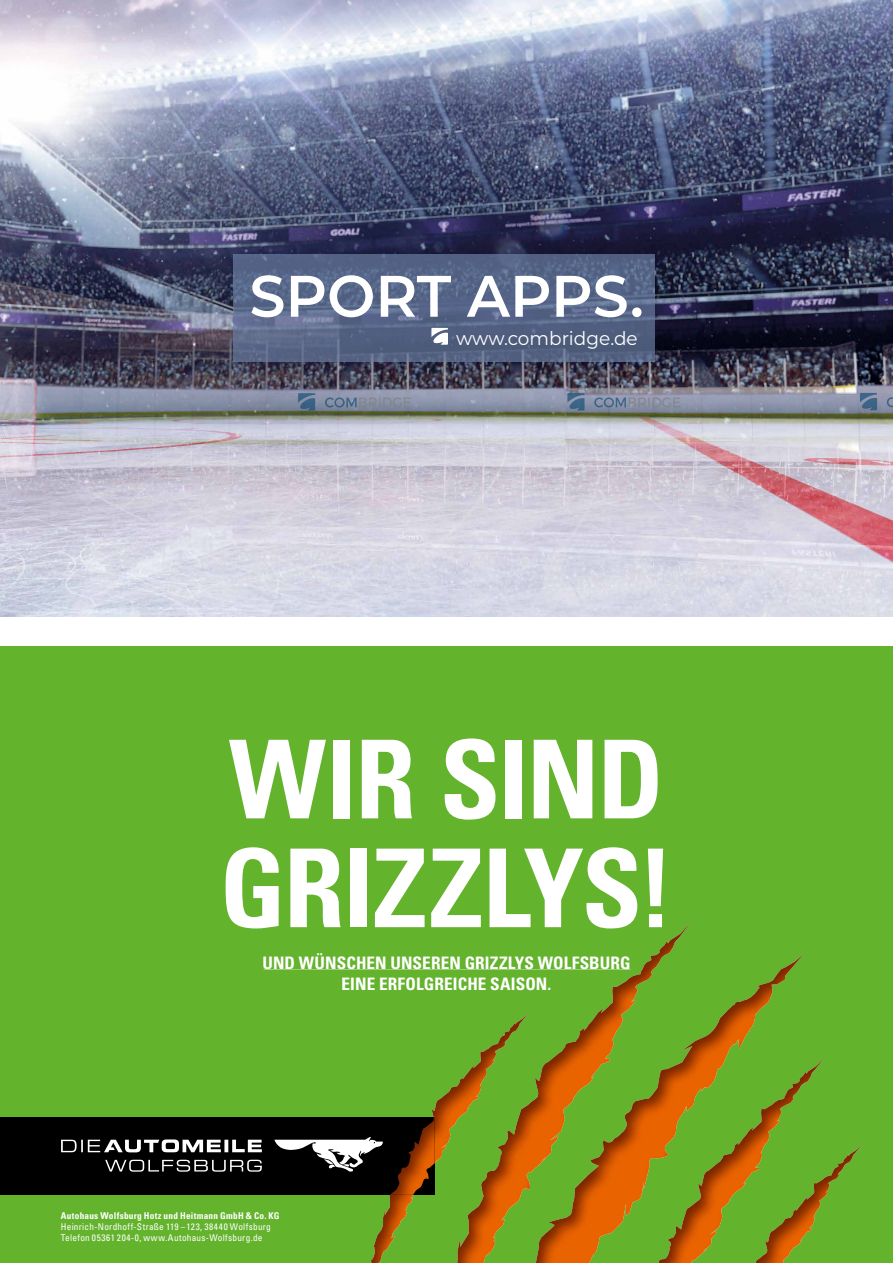
<style>
.page{position:relative;width:893px;height:1263px;background:#fff}
.page>*{position:absolute;margin:0;border:0;box-sizing:border-box;transform-origin:0 0}
.t1{font:700 condensed 108.75px/108.8px "Univers LT Std";letter-spacing:-.015em;color:#fff}
.t2{font:600 58.35px "Montserrat";color:#fff}
.t3{font:18.9px "Montserrat";color:#fff}
.t4{font:700 condensed 17.25px/20.5px "Univers LT Std";letter-spacing:.005em;color:#fff;text-align:center}
.t5{font:condensed 9.3px/11.1px "Univers LT Std";letter-spacing:.03em;color:#fff}
.s1{font-weight:700}
</style>
<div class="page">
<img style="left:0;top:0;width:893px;height:617px">
<svg style="left:298px;top:393px;width:17px;height:18px"></svg>
<svg style="left:325px;top:397px;width:86px;height:10px"></svg>
<svg style="left:860px;top:393px;width:17px;height:17px"></svg>
<svg style="left:887px;top:397px;width:6px;height:10px"></svg>
<svg style="left:567px;top:393px;width:18px;height:18px"></svg>
<svg style="left:594px;top:397px;width:86px;height:10px"></svg>
<svg style="left:233px;top:255px;width:421px;height:107px;background:#566587"></svg>
<svg style="left:431px;top:328px;width:17px;height:17px"></svg>
<div style="left:0;top:646px;width:893px;height:617px;background:#64b32d"></div>
<div style="left:226px;top:847px;width:437px;height:81px;background:#64b32d"></div>
<div style="left:263px;top:953px;width:367px;height:16px;background:#64b32d"></div>
<div style="left:343px;top:977px;width:207px;height:13px;background:#64b32d"></div>
<svg style="left:0;top:1117px;width:389px;height:77px;background:#1b1b1b"></svg>
<img style="left:457px;top:934px;width:223px;height:329px">
<img style="left:536px;top:961px;width:259px;height:302px">
<img style="left:659px;top:1066px;width:157px;height:197px">
<img style="left:756px;top:1142px;width:107px;height:121px">
<img style="left:389px;top:1011px;width:141px;height:193px">
<img style="left:391px;top:1117px;width:43px;height:77px">
<p class="t2" style="left:249px;top:255px;width:396px">SPORT APPS.</p>
<p class="t3" style="left:456px;top:325px;width:183px">www.combridge.de</p>
<p class="t1" style="left:220px;top:725px;width:456px">WIR SIND<br>GRIZZLYS!</p>
<p class="t4" style="left:262px;top:953px;width:370px">UND WÜNSCHEN UNSEREN GRIZZLYS WOLFSBURG<br>EINE ERFOLGREICHE SAISON.</p>
<p class="t5" style="left:61px;top:1209px;width:220px"><span class="s1">Autohaus Wolfsburg Hotz und Heitmann GmbH &amp; Co. KG<br></span>Heinrich-Nordhoff-Straße 119 –123, 38440 Wolfsburg<br>Telefon 05361 204-0, www.Autohaus-Wolfsburg.de</p>
</div>
